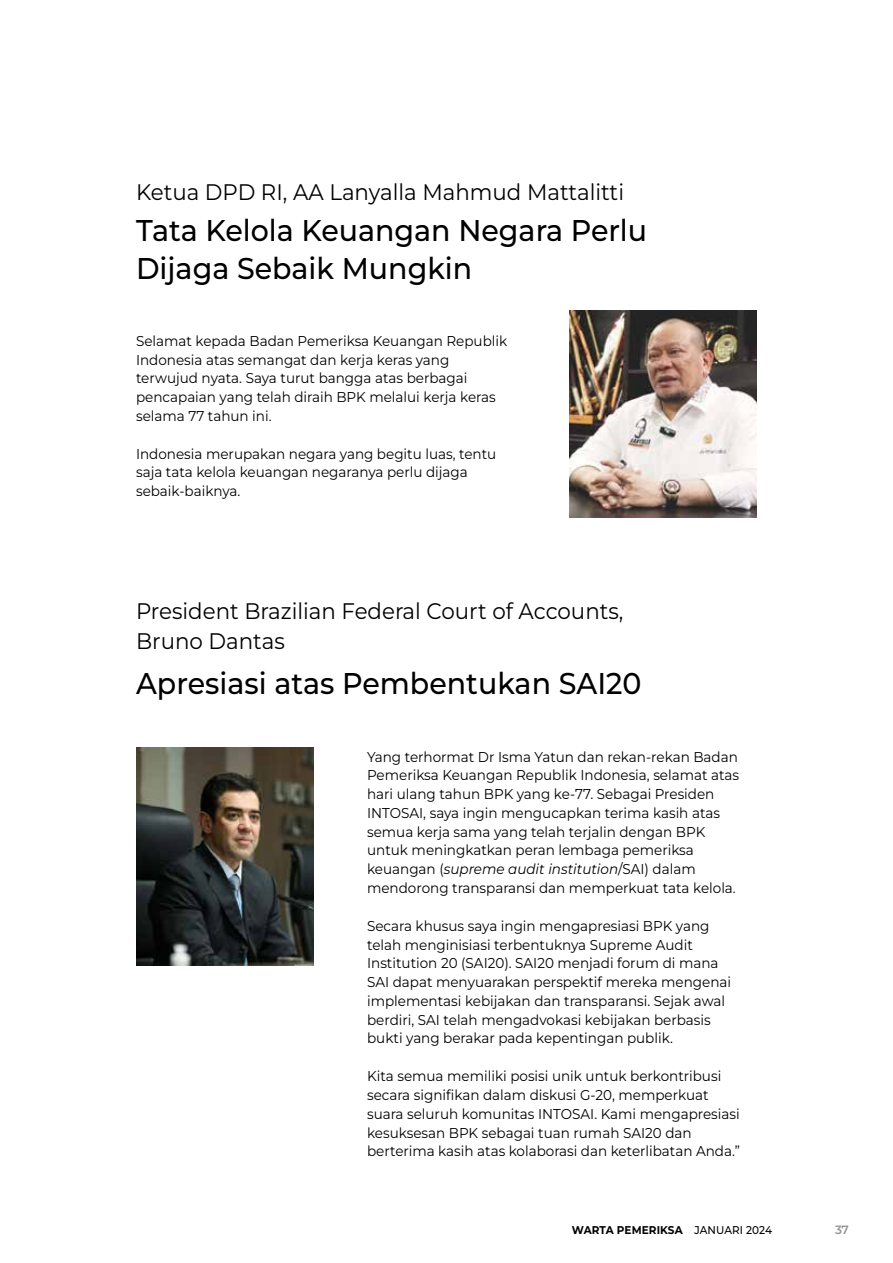
<style>
.page{position:relative;width:893px;height:1263px;background:#fff}
.page>*{position:absolute;margin:0;border:0;box-sizing:border-box;transform-origin:0 0}
.t1{font:500 30px/37.5px "Montserrat";color:#000;scale:.95 1}
.t2{font:22.5px/30px "Montserrat";color:#000;scale:.95 1}
.t3{font:14.25px/18.8px "Montserrat";color:#000;scale:.95 1}
.t4{font:600 12px "Montserrat";color:#939598}
.t5{font:700 11.25px "Montserrat";letter-spacing:.01em;color:#000;scale:.93 1}
.s1{font-style:italic}
.s2{font-weight:500}
</style>
<div class="page">
<img style="left:570px;top:310px;width:187px;height:208px">
<img style="left:136px;top:748px;width:178px;height:217px">
<h2 class="t2" style="left:136px;top:176px;width:515px">Ketua DPD RI, AA Lanyalla Mahmud Mattalitti</h2>
<h1 class="t1" style="left:136px;top:211px;width:539px">Tata Kelola Keuangan Negara Perlu<br>Dijaga Sebaik Mungkin</h1>
<p class="t3" style="left:136px;top:331px;width:392px">Selamat kepada Badan Pemeriksa Keuangan Republik Indonesia atas semangat dan kerja keras yang terwujud nyata. Saya turut bangga atas berbagai pencapaian yang telah diraih BPK melalui kerja keras selama 77 tahun ini.</p>
<p class="t3" style="left:136px;top:444px;width:381px">Indonesia merupakan negara yang begitu luas, tentu saja tata kelola keuangan negaranya perlu dijaga sebaik-baiknya.</p>
<h2 class="t2" style="left:136px;top:595px;width:514px">President Brazilian Federal Court of Accounts,<br>Bruno Dantas</h2>
<h1 class="t1" style="left:136px;top:663px;width:533px">Apresiasi atas Pembentukan SAI20</h1>
<p class="t3" style="left:367px;top:747px;width:393px">Yang terhormat Dr Isma Yatun dan rekan-rekan Badan Pemeriksa Keuangan Republik Indonesia, selamat atas hari ulang tahun BPK yang ke-77. Sebagai Presiden INTOSAI, saya ingin mengucapkan terima kasih atas semua kerja sama yang telah terjalin dengan BPK untuk meningkatkan peran lembaga pemeriksa keuangan (<span class="s1">supreme audit institution</span>/SAI) dalam mendorong transparansi dan memperkuat tata kelola.</p>
<p class="t3" style="left:367px;top:916px;width:385px">Secara khusus saya ingin mengapresiasi BPK yang telah menginisiasi terbentuknya Supreme Audit Institution 20 (SAI20). SAI20 menjadi forum di mana SAI dapat menyuarakan perspektif mereka mengenai implementasi kebijakan dan transparansi. Sejak awal berdiri, SAI telah mengadvokasi kebijakan berbasis bukti yang berakar pada kepentingan publik.</p>
<p class="t3" style="left:367px;top:1066px;width:394px">Kita semua memiliki posisi unik untuk berkontribusi secara signifikan dalam diskusi G-20, memperkuat suara seluruh komunitas INTOSAI. Kami mengapresiasi kesuksesan BPK sebagai tuan rumah SAI20 dan berterima kasih atas kolaborasi dan keterlibatan Anda.”</p>
<p class="t5" style="left:572px;top:1221px;width:217px">WARTA PEMERIKSA <span class="s2">JANUARI 2024</span></p>
<p class="t4" style="left:835px;top:1222px;width:15px">37</p>
</div>
